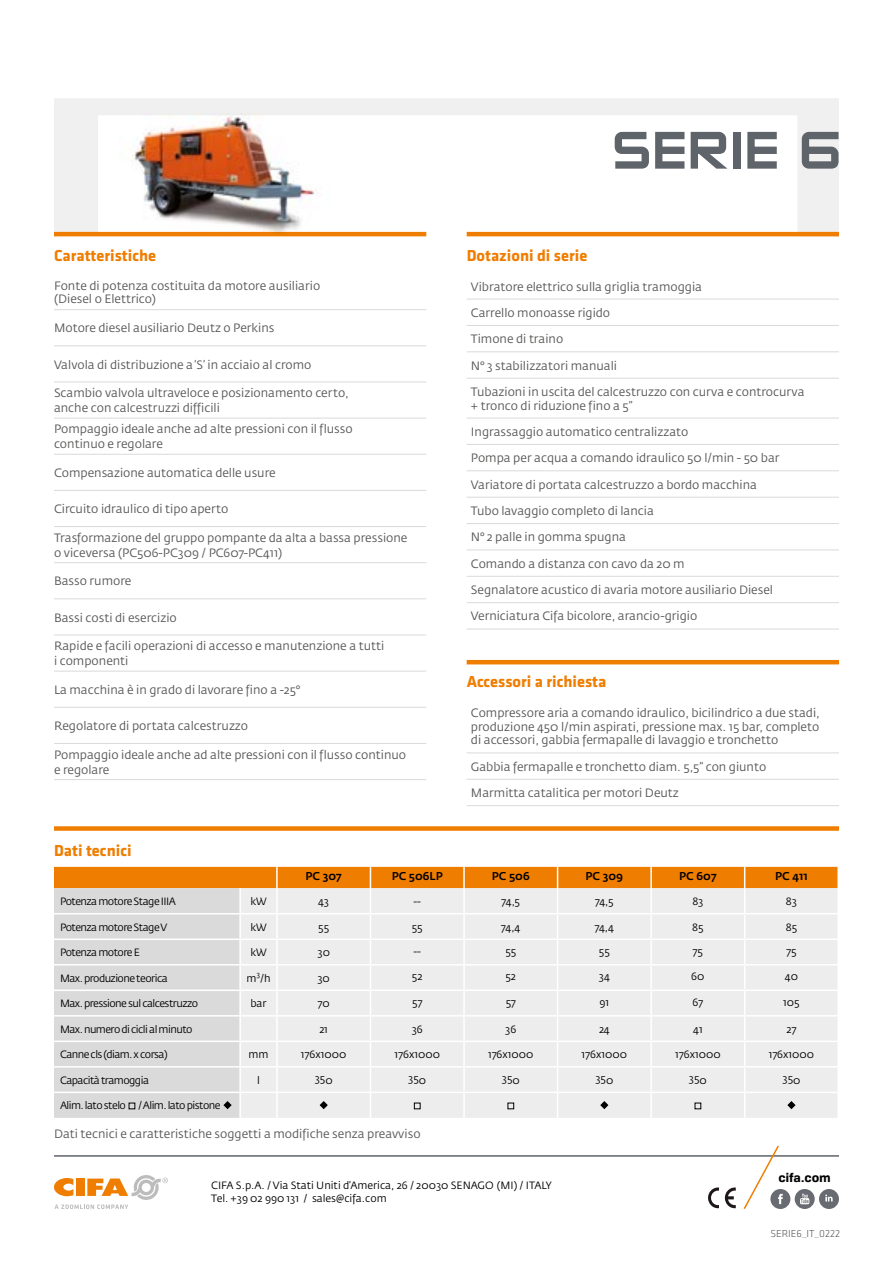
<style>
.page{position:relative;width:893px;height:1263px;background:#fff}
.page>*{position:absolute;margin:0;border:0;box-sizing:border-box;transform-origin:0 0}
.t1{font:54px "Zeroes One";color:#5f646a}
.t2{font:700 16.5px "Klavika";color:#ef7d00}
.t3{font:12px/26.4px "Fedra Sans Pro";color:#575756}
.t4{font:700 12px "Tofino";color:#000}
.t5{font:500 11.25px "Fedra Sans Pro";color:#000}
.t6{font:10.5px "Fedra Sans Pro";letter-spacing:-.05em;color:#000}
.t7{font:10.5px/13.5px "Fedra Sans Pro";color:#000}
.t8{font:300 10.5px "Klavika";color:#575756}
</style>
<div class="page">
<svg style="left:54px;top:98px;width:785px;height:138px"></svg>
<hr style="left:54px;top:232px;width:372px;height:4px;background:#ef7d00">
<hr style="left:467px;top:232px;width:372px;height:4px;background:#ef7d00">
<hr style="left:467px;top:660px;width:372px;height:4px;background:#ef7d00">
<hr style="left:54px;top:1155px;width:785px;height:2px;background:#5f646a">
<svg style="left:742px;top:1145px;width:97px;height:64px"></svg>
<svg style="left:725px;top:1187px;width:11px;height:21px"></svg>
<svg style="left:708px;top:1187px;width:11px;height:21px"></svg>
<div style="left:54px;top:826px;width:785px;height:5px;background:#ef7d00"></div>
<hr style="left:54px;top:309px;width:372px;height:1px;background:#dadada">
<hr style="left:54px;top:345px;width:372px;height:1px;background:#dadada">
<hr style="left:54px;top:382px;width:372px;height:1px;background:#dadada">
<hr style="left:54px;top:418px;width:372px;height:1px;background:#dadada">
<hr style="left:54px;top:454px;width:372px;height:1px;background:#dadada">
<hr style="left:54px;top:490px;width:372px;height:1px;background:#dadada">
<hr style="left:54px;top:526px;width:372px;height:1px;background:#dadada">
<hr style="left:54px;top:562px;width:372px;height:1px;background:#dadada">
<hr style="left:54px;top:598px;width:372px;height:1px;background:#dadada">
<hr style="left:54px;top:635px;width:372px;height:1px;background:#dadada">
<hr style="left:54px;top:671px;width:372px;height:1px;background:#dadada">
<hr style="left:54px;top:707px;width:372px;height:1px;background:#dadada">
<hr style="left:54px;top:743px;width:372px;height:1px;background:#dadada">
<hr style="left:54px;top:779px;width:372px;height:1px;background:#dadada">
<hr style="left:467px;top:299px;width:372px;height:1px;background:#dadada">
<hr style="left:467px;top:325px;width:372px;height:1px;background:#dadada">
<hr style="left:467px;top:351px;width:372px;height:1px;background:#dadada">
<hr style="left:467px;top:378px;width:372px;height:1px;background:#dadada">
<hr style="left:467px;top:418px;width:372px;height:1px;background:#dadada">
<hr style="left:467px;top:444px;width:372px;height:1px;background:#dadada">
<hr style="left:467px;top:470px;width:372px;height:1px;background:#dadada">
<hr style="left:467px;top:497px;width:372px;height:1px;background:#dadada">
<hr style="left:467px;top:523px;width:372px;height:1px;background:#dadada">
<hr style="left:467px;top:549px;width:372px;height:1px;background:#dadada">
<hr style="left:467px;top:576px;width:372px;height:1px;background:#dadada">
<hr style="left:467px;top:602px;width:372px;height:1px;background:#dadada">
<hr style="left:467px;top:629px;width:372px;height:1px;background:#dadada">
<hr style="left:467px;top:752px;width:372px;height:1px;background:#dadada">
<hr style="left:467px;top:779px;width:372px;height:1px;background:#dadada">
<hr style="left:467px;top:805px;width:372px;height:1px;background:#dadada">
<svg style="left:54px;top:867px;width:784px;height:251px;background:#e9e0d5"></svg>
<img style="left:119px;top:98px;width:213px;height:135px">
<svg style="left:54px;top:1175px;width:114px;height:34px"></svg>
<h2 class="t2" style="left:54px;top:247px;width:104px">Caratteristiche</h2>
<p class="t3" style="left:54px;top:279px;width:268px;line-height:13.5px">Fonte di potenza costituita da motore ausiliario (Diesel o Elettrico)</p>
<p class="t3" style="left:54px;top:315px;width:222px">Motore diesel ausiliario Deutz o Perkins</p>
<p class="t3" style="left:54px;top:351px;width:259px">Valvola di distribuzione a ‘S’ in acciaio al cromo</p>
<p class="t3" style="left:54px;top:385px;width:297px;line-height:15px">Scambio valvola ultraveloce e posizionamento certo, anche con calcestruzzi difficili</p>
<p class="t3" style="left:54px;top:422px;width:300px;line-height:15px">Pompaggio ideale anche ad alte pressioni con il flusso continuo e regolare</p>
<p class="t3" style="left:54px;top:460px;width:223px">Compensazione automatica delle usure</p>
<p class="t3" style="left:54px;top:496px;width:176px">Circuito idraulico di tipo aperto</p>
<p class="t3" style="left:54px;top:530px;width:355px;line-height:15px">Trasformazione del gruppo pompante da alta a bassa pressione o viceversa (PC506-PC309 / PC607-PC411)</p>
<p class="t3" style="left:54px;top:568px;width:79px">Basso rumore</p>
<p class="t3" style="left:54px;top:604px;width:124px">Bassi costi di esercizio</p>
<p class="t3" style="left:54px;top:638px;width:332px;line-height:15px">Rapide e facili operazioni di accesso e manutenzione a tutti i componenti</p>
<p class="t3" style="left:54px;top:676px;width:248px">La macchina è in grado di lavorare fino a -25°</p>
<p class="t3" style="left:54px;top:713px;width:196px">Regolatore di portata calcestruzzo</p>
<p class="t3" style="left:54px;top:747px;width:354px;line-height:15px">Pompaggio ideale anche ad alte pressioni con il flusso continuo e regolare</p>
<h2 class="t2" style="left:54px;top:841px;width:79px">Dati tecnici</h2>
<h1 class="t1" style="left:611px;top:119px;width:232px">SERIE 6</h1>
<h2 class="t2" style="left:467px;top:247px;width:122px">Dotazioni di serie</h2>
<p class="t3" style="left:471px;top:273px;width:335px">Vibratore elettrico sulla griglia tramoggia<br>Carrello monoasse rigido<br>Timone di traino<br>N° 3 stabilizzatori manuali<br>Tubazioni in uscita del calcestruzzo con curva e controcurva</p>
<p class="t3" style="left:471px;top:392px;width:310px">+ tronco di riduzione fino a 5”<br>Ingrassaggio automatico centralizzato<br>Pompa per acqua a comando idraulico 50 l/min - 50 bar Variatore di portata calcestruzzo a bordo macchina Tubo lavaggio completo di lancia<br>N° 2 palle in gomma spugna<br>Comando a distanza con cavo da 20 m<br>Segnalatore acustico di avaria motore ausiliario Diesel Verniciatura Cifa bicolore, arancio-grigio</p>
<h2 class="t2" style="left:467px;top:672px;width:141px">Accessori a richiesta</h2>
<p class="t3" style="left:471px;top:706px;width:351px;line-height:13.5px;text-align:justify">Compressore aria a comando idraulico, bicilindrico a due stadi, produzione 450 l/min aspirati, pressione max. 15 bar, completo di accessori, gabbia fermapalle di lavaggio e tronchetto</p>
<p class="t3" style="left:471px;top:753px;width:297px">Gabbia fermapalle e tronchetto diam. 5,5” con giunto<br>Marmitta catalitica per motori Deutz</p>
<p class="t5" style="left:306px;top:869px;width:38px">PC 307</p>
<p class="t5" style="left:392px;top:869px;width:53px">PC 506LP</p>
<p class="t5" style="left:492px;top:869px;width:39px">PC 506</p>
<p class="t5" style="left:586px;top:869px;width:39px">PC 309</p>
<p class="t5" style="left:679px;top:869px;width:39px">PC 607</p>
<p class="t5" style="left:775px;top:869px;width:34px">PC 411</p>
<p class="t6" style="left:60px;top:895px;width:117px">Potenza motore Stage IIIA</p>
<p class="t6" style="left:250px;top:895px;width:18px">kW</p>
<p class="t6" style="left:318px;top:895px;width:12px">43</p>
<p class="t6" style="left:413px;top:895px;width:9px">--</p>
<p class="t6" style="left:501px;top:895px;width:20px">74,5</p>
<p class="t6" style="left:595px;top:895px;width:20px">74,5</p>
<p class="t6" style="left:692px;top:895px;width:13px">83</p>
<p class="t6" style="left:786px;top:895px;width:13px">83</p>
<p class="t6" style="left:60px;top:920px;width:109px">Potenza motore Stage V</p>
<p class="t6" style="left:250px;top:920px;width:18px">kW</p>
<p class="t6" style="left:318px;top:920px;width:12px">55</p>
<p class="t6" style="left:412px;top:920px;width:12px">55</p>
<p class="t6" style="left:501px;top:920px;width:21px">74,4</p>
<p class="t6" style="left:595px;top:920px;width:21px">74,4</p>
<p class="t6" style="left:692px;top:920px;width:13px">85</p>
<p class="t6" style="left:786px;top:920px;width:13px">85</p>
<p class="t6" style="left:60px;top:946px;width:81px">Potenza motore E</p>
<p class="t6" style="left:250px;top:946px;width:18px">kW</p>
<p class="t6" style="left:317px;top:946px;width:14px">30</p>
<p class="t6" style="left:413px;top:944px;width:9px">--</p>
<p class="t6" style="left:505px;top:944px;width:12px">55</p>
<p class="t6" style="left:599px;top:944px;width:12px">55</p>
<p class="t6" style="left:693px;top:944px;width:12px">75</p>
<p class="t6" style="left:786px;top:944px;width:12px">75</p>
<p class="t6" style="left:60px;top:971px;width:109px">Max. produzione teorica</p>
<p class="t6" style="left:246px;top:971px;width:26px">m<sup>3</sup>/h</p>
<p class="t6" style="left:317px;top:971px;width:14px">30</p>
<p class="t6" style="left:412px;top:970px;width:12px">52</p>
<p class="t6" style="left:505px;top:970px;width:12px">52</p>
<p class="t6" style="left:599px;top:970px;width:13px">34</p>
<p class="t6" style="left:691px;top:970px;width:15px">60</p>
<p class="t6" style="left:785px;top:970px;width:15px">40</p>
<p class="t6" style="left:60px;top:997px;width:140px">Max. pressione sul calcestruzzo</p>
<p class="t6" style="left:250px;top:997px;width:18px">bar</p>
<p class="t6" style="left:318px;top:997px;width:13px">70</p>
<p class="t6" style="left:412px;top:995px;width:12px">57</p>
<p class="t6" style="left:506px;top:995px;width:12px">57</p>
<p class="t6" style="left:599px;top:995px;width:11px">91</p>
<p class="t6" style="left:693px;top:995px;width:12px">67</p>
<p class="t6" style="left:783px;top:995px;width:18px">105</p>
<p class="t6" style="left:60px;top:1022px;width:134px">Max. numero di cicli al minuto</p>
<p class="t6" style="left:319px;top:1022px;width:10px">21</p>
<p class="t6" style="left:412px;top:1022px;width:13px">36</p>
<p class="t6" style="left:505px;top:1022px;width:13px">36</p>
<p class="t6" style="left:599px;top:1022px;width:12px">24</p>
<p class="t6" style="left:693px;top:1022px;width:11px">41</p>
<p class="t6" style="left:786px;top:1022px;width:11px">27</p>
<p class="t6" style="left:60px;top:1048px;width:109px">Canne cls (diam. x corsa)</p>
<p class="t6" style="left:249px;top:1048px;width:22px">mm</p>
<p class="t7" style="left:301px;top:1048px;width:47px">176x1000</p>
<p class="t7" style="left:395px;top:1048px;width:47px">176x1000</p>
<p class="t7" style="left:488px;top:1048px;width:47px">176x1000</p>
<p class="t7" style="left:582px;top:1048px;width:47px">176x1000</p>
<p class="t7" style="left:675px;top:1048px;width:47px">176x1000</p>
<p class="t7" style="left:769px;top:1048px;width:47px">176x1000</p>
<p class="t6" style="left:60px;top:1073px;width:90px">Capacità tramoggia</p>
<p class="t6" style="left:257px;top:1073px;width:4px">l</p>
<p class="t6" style="left:315px;top:1072px;width:19px">350</p>
<p class="t6" style="left:408px;top:1072px;width:19px">350</p>
<p class="t6" style="left:502px;top:1072px;width:19px">350</p>
<p class="t6" style="left:595px;top:1072px;width:19px">350</p>
<p class="t6" style="left:689px;top:1072px;width:19px">350</p>
<p class="t6" style="left:782px;top:1072px;width:19px">350</p>
<p class="t6" style="left:60px;top:1099px;width:162px">Alim. lato stelo / Alim. lato pistone</p>
<p class="t3" style="left:54px;top:1121px;width:368px">Dati tecnici e caratteristiche soggetti a modifiche senza preavviso</p>
<p class="t7" style="left:211px;top:1178px;width:342px">CIFA S.p.A. / Via Stati Uniti d’America, 26 / 20030 SENAGO (MI) / ITALY<br>Tel. +39 02 990 131 / sales@cifa.com</p>
<p class="t4" style="left:778px;top:1167px;width:54px">cifa.com</p>
<p class="t8" style="left:770px;top:1228px;width:71px">SERIE6_IT_0222</p>
</div>
